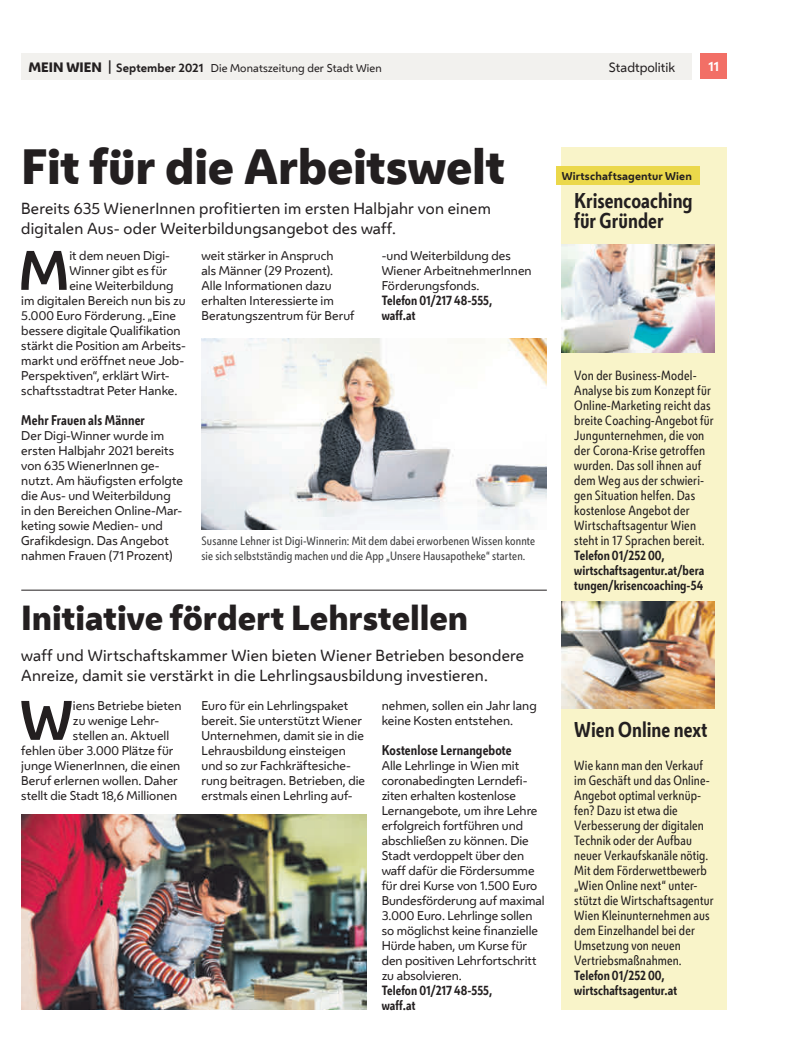
<style>
.page{position:relative;width:798px;height:1063px;background:#fff}
.page>*{position:absolute;margin:0;border:0;box-sizing:border-box;transform-origin:0 0}
.t1{font:700 51.88px "Wiener Melange";color:#231f20}
.t2{font:800 46.25px "Wiener Melange";letter-spacing:-.005em;color:#231f20}
.t3{font:800 32.5px "Wiener Melange";letter-spacing:-.005em;color:#231f20}
.t4{font:700 20px/20px "Wiener Melange Cd";color:#231f20}
.t5{font:15px/20px "Wiener Melange";letter-spacing:.015em;color:#231f20}
.t6{font:700 13.12px "Wiener Melange Cd";letter-spacing:.01em;color:#231f20}
.t7{font:12.5px/15px "Wiener Melange Cd";letter-spacing:.015em;color:#231f20}
.t8{font:700 12.5px/15px "Wiener Melange Cd";letter-spacing:.005em;color:#231f20}
.t9{font:12.5px "Wiener Melange";color:#231f20}
.t10{font:700 12.5px "Wiener Melange";color:#fff}
.t11{font:11.88px/15px "Wiener Melange";color:#231f20}
.t12{font:11.25px/15px "Wiener Melange Cd";letter-spacing:.015em;color:#3f3f40}
.t13{font:10.62px "Wiener Melange";letter-spacing:.01em;color:#231f20}
.t14{font:700 10.62px "Wiener Melange";letter-spacing:.015em;color:#231f20}
.s1{font-weight:800;font-size:12.75px}
.s2{font-size:12px}
.s3{font-weight:700;font-size:11.25px}
</style>
<div class="page">
<div style="left:21px;top:53px;width:670px;height:27px;background:#f2f1ee"></div>
<div style="left:699px;top:53px;width:27px;height:26px;background:#f26f66"></div>
<div style="left:561px;top:148px;width:165px;height:862px;background:#f9f4c9"></div>
<div style="left:556px;top:166px;width:143px;height:19px;background:#ebd84b"></div>
<img style="left:561px;top:245px;width:153px;height:107px">
<img style="left:561px;top:601px;width:153px;height:107px">
<hr style="left:21px;top:590px;width:525px;height:1px;background:#231f20">
<img style="left:201px;top:338px;width:345px;height:192px">
<img style="left:21px;top:815px;width:345px;height:195px">
<p class="t13" style="left:28px;top:60px;width:355px"><span class="s1">MEIN WIEN</span> <span class="s2">|</span> <span class="s3">September 2021</span> Die Monatszeitung der Stadt Wien</p>
<p class="t9" style="left:608px;top:58px;width:68px">Stadtpolitik</p>
<p class="t10" style="left:708px;top:57px;width:12px">11</p>
<h2 class="t2" style="left:21px;top:133px;width:485px">Fit für die Arbeitswelt</h2>
<p class="t5" style="left:21px;top:199px;width:471px">Bereits 635 WienerInnen profitierten im ersten Halbjahr von einem digitalen Aus- oder Weiterbildungsangebot des waff.</p>
<h1 class="t1" style="left:19px;top:233px;width:52px">M</h1>
<p class="t11" style="left:69px;top:248px;width:102px">it dem neuen Digi-</p>
<p class="t11" style="left:201px;top:248px;width:154px">weit stärker in Anspruch<br>als Männer (29 Prozent).<br>Alle Informationen dazu erhalten Interessierte im<br>Beratungszentrum für Beruf</p>
<p class="t11" style="left:381px;top:248px;width:151px">-und Weiterbildung des<br>Wiener ArbeitnehmerInnen<br>Förderungsfonds.</p>
<p class="t11" style="left:69px;top:263px;width:99px">Winner gibt es für</p>
<p class="t11" style="left:69px;top:278px;width:105px">eine Weiterbildung</p>
<p class="t11" style="left:21px;top:293px;width:166px">im digitalen Bereich nun bis zu</p>
<p class="t11" style="left:21px;top:308px;width:156px">5.000 Euro Förderung. „Eine</p>
<p class="t11" style="left:21px;top:323px;width:161px">bessere digitale Qualifikation</p>
<p class="t11" style="left:21px;top:338px;width:166px">stärkt die Position am Arbeits-</p>
<p class="t11" style="left:21px;top:353px;width:164px">markt und eröffnet neue Job-</p>
<p class="t11" style="left:21px;top:368px;width:150px">Perspektiven“, erklärt Wirt-</p>
<p class="t11" style="left:21px;top:383px;width:158px">schaftsstadtrat Peter Hanke.</p>
<p class="t6" style="left:21px;top:411px;width:125px">Mehr Frauen als Männer</p>
<p class="t11" style="left:21px;top:428px;width:163px">Der Digi-Winner wurde im ersten Halbjahr 2021 bereits von 635 WienerInnen ge&shy;nutzt. Am häufigsten erfolgte die Aus- und Weiterbildung in den Bereichen Online-Mar&shy;keting sowie Medien- und<br>Grafikdesign. Das Angebot nahmen Frauen (71 Prozent)</p>
<p class="t8" style="left:381px;top:292px;width:112px">Telefon 01/217 48-555, waff.at</p>
<p class="t12" style="left:201px;top:533px;width:335px">Susanne Lehner ist Digi-Winnerin: Mit dem dabei erworbenen Wissen konnte sie sich selbstständig machen und die App „Unsere Hausapotheke“ starten.</p>
<h3 class="t3" style="left:21px;top:595px;width:448px">Initiative fördert Lehrstellen</h3>
<p class="t5" style="left:21px;top:645px;width:504px">waff und Wirtschaftskammer Wien bieten Wiener Betrieben besondere<br>Anreize, damit sie verstärkt in die Lehrlingsausbildung investieren.</p>
<h1 class="t1" style="left:20px;top:683px;width:54px">W</h1>
<p class="t11" style="left:73px;top:698px;width:110px">iens Betriebe bieten</p>
<p class="t11" style="left:201px;top:698px;width:165px">Euro für ein Lehrlingspaket bereit. Sie unterstützt Wiener<br>Unternehmen, damit sie in die<br>Lehrausbildung einsteigen und so zur Fachkräftesiche&shy;rung beitragen. Betrieben, die erstmals einen Lehrling auf-</p>
<p class="t11" style="left:381px;top:698px;width:156px">nehmen, sollen ein Jahr lang keine Kosten entstehen.</p>
<p class="t11" style="left:73px;top:713px;width:88px">zu wenige Lehr-</p>
<p class="t11" style="left:73px;top:728px;width:98px">stellen an. Aktuell</p>
<p class="t11" style="left:21px;top:743px;width:154px">fehlen über 3.000 Plätze für</p>
<p class="t11" style="left:21px;top:758px;width:160px">junge WienerInnen, die einen</p>
<p class="t11" style="left:21px;top:773px;width:158px">Beruf erlernen wollen. Daher</p>
<p class="t11" style="left:21px;top:788px;width:157px">stellt die Stadt 18,6 Millionen</p>
<p class="t6" style="left:381px;top:741px;width:131px">Kostenlose Lernangebote</p>
<p class="t11" style="left:381px;top:758px;width:164px">Alle Lehrlinge in Wien mit coronabedingten Lerndefi&shy;ziten erhalten kostenlose<br>Lernangebote, um ihre Lehre erfolgreich fortführen und abschließen zu können. Die<br>Stadt verdoppelt über den waff dafür die Fördersumme für drei Kurse von 1.500 Euro<br>Bundesförderung auf maximal<br>3.000 Euro. Lehrlinge sollen so möglichst keine finanzielle<br>Hürde haben, um Kurse für den positiven Lehrfortschritt zu absolvieren.</p>
<p class="t8" style="left:381px;top:982px;width:112px">Telefon 01/217 48-555, waff.at</p>
<p class="t14" style="left:561px;top:168px;width:132px">Wirtschaftsagentur Wien</p>
<h3 class="t4" style="left:574px;top:190px;width:120px">Krisencoaching für Gründer</h3>
<p class="t7" style="left:574px;top:367px;width:141px">Von der Business-Model-<br>Analyse bis zum Konzept für<br>Online-Marketing reicht das breite Coaching-Angebot für<br>Jungunternehmen, die von der Corona-Krise getroffen wurden. Das soll ihnen auf dem Weg aus der schwieri&shy;gen Situation helfen. Das kostenlose Angebot der<br>Wirtschaftsagentur Wien steht in 17 Sprachen bereit.</p>
<p class="t8" style="left:574px;top:547px;width:131px">Telefon 01/252 00, wirtschaftsagentur.at/bera tungen/krisencoaching-54</p>
<h3 class="t4" style="left:574px;top:719px;width:135px">Wien Online next</h3>
<p class="t7" style="left:574px;top:757px;width:141px">Wie kann man den Verkauf im Geschäft und das Online-<br>Angebot optimal verknüp&shy;fen? Dazu ist etwa die<br>Verbesserung der digitalen<br>Technik oder der Aufbau neuer Verkaufskanäle nötig.<br>Mit dem Förderwettbewerb „Wien Online next“ unter&shy;stützt die Wirtschaftsagentur<br>Wien Kleinunternehmen aus dem Einzelhandel bei der<br>Umsetzung von neuen<br>Vertriebsmaßnahmen.</p>
<p class="t8" style="left:574px;top:967px;width:104px">Telefon 01/252 00, wirtschaftsagentur.at</p>
</div>
